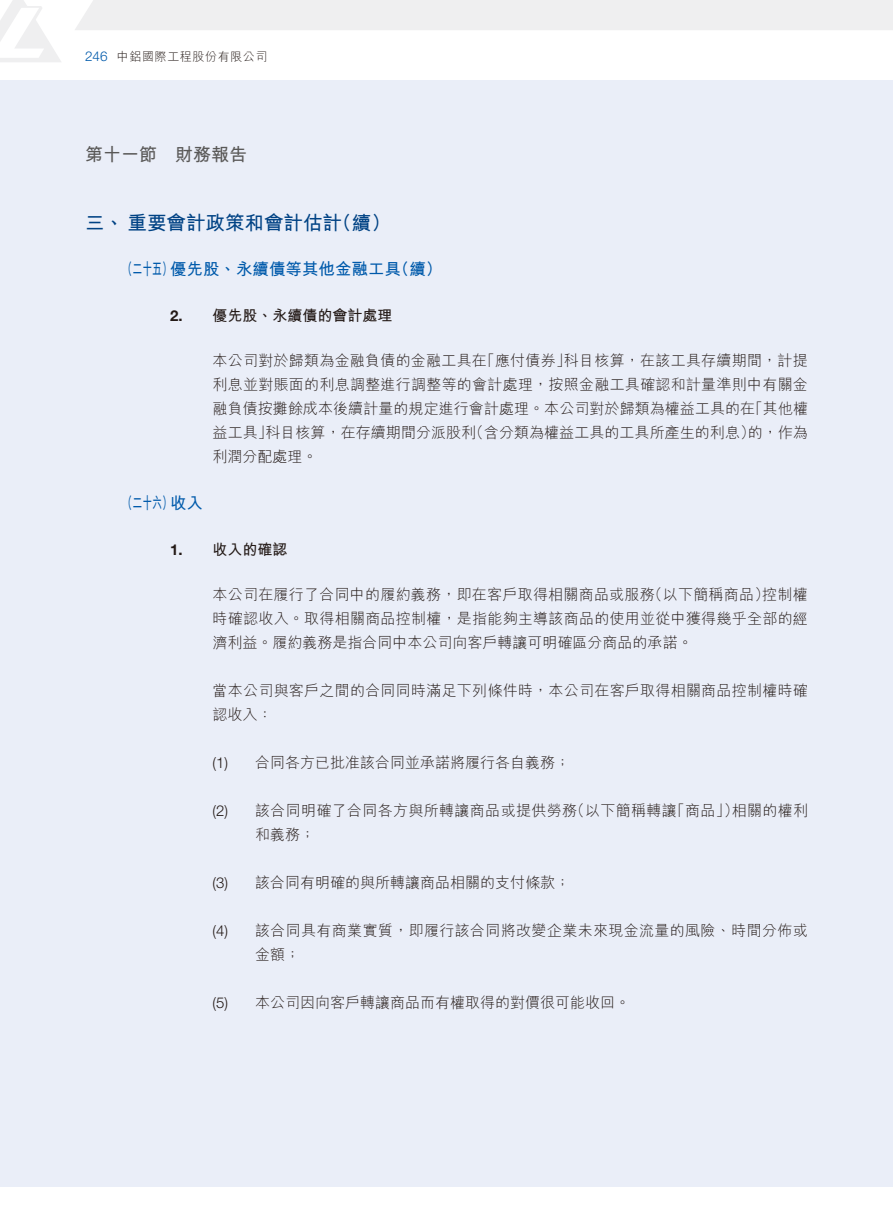
<style>
.page{position:relative;width:893px;height:1212px;background:#fff}
.page>*{position:absolute;margin:0;border:0;box-sizing:border-box;transform-origin:0 0}
.t1{font:700 19.5px "M Hei HK";color:#004284}
.t2{font:700 18px "M Hei HK";color:#595857}
.t3{font:700 16.5px "M Hei HK";color:#005aab;scale:.6 1}
.t4{font:300 15px/24px "M Hei HK";letter-spacing:.005em;color:#231916;text-align:justify}
.t5{font:300 15px/24px "M Hei HK";letter-spacing:.025em;color:#231916}
.t6{font:700 15px "M Hei HK";color:#231916}
.t7{font:300 12px "M Hei HK";letter-spacing:.05em;color:#231916}
.s1{font-family:"Helvetica Neue LT Std";font-size:13.5px;color:#005aab}
.s2{font-family:"Helvetica Neue LT Std"}
</style>
<div class="page">
<div style="left:0;top:81px;width:893px;height:1106px;background:#eaeef8"></div>
<svg style="left:0;top:0;width:61px;height:62px"></svg>
<div style="left:75px;top:0;width:818px;height:30px;background:#efeff0"></div>
<p class="t7" style="left:85px;top:48px;width:184px"><span class="s1">246</span> 中鋁國際工程股份有限公司</p>
<p class="t2" style="left:85px;top:141px;width:163px">第十一節 財務報告</p>
<h1 class="t1" style="left:85px;top:209px;width:307px">三、重要會計政策和會計估計（續）</h1>
<p class="t3" style="left:123px;top:257px;width:534px">（二十五）優先股、永續債等其他金融工具（續）</p>
<p class="t6" style="left:170px;top:304px;width:224px"><span class="s2">2.</span> 優先股、永續債的會計處理</p>
<p class="t4" style="left:213px;top:348px;width:597px">本公司對於歸類為金融負債的金融工具在「應付債券」科目核算，在該工具存續期間，計提利息並對賬面的利息調整進行調整等的會計處理，按照金融工具確認和計量準則中有關金融負債按攤餘成本後續計量的規定進行會計處理。本公司對於歸類為權益工具的在「其他權益工具」科目核算，在存續期間分派股利（含分類為權益工具的工具所產生的利息）的，作為利潤分配處理。</p>
<p class="t3" style="left:123px;top:491px;width:136px">（二十六）收入</p>
<p class="t6" style="left:170px;top:538px;width:119px"><span class="s2">1.</span> 收入的確認</p>
<p class="t4" style="left:213px;top:582px;width:597px">本公司在履行了合同中的履約義務，即在客戶取得相關商品或服務（以下簡稱商品）控制權時確認收入。取得相關商品控制權，是指能夠主導該商品的使用並從中獲得幾乎全部的經濟利益。履約義務是指合同中本公司向客戶轉讓可明確區分商品的承諾。</p>
<p class="t4" style="left:213px;top:678px;width:597px">當本公司與客戶之間的合同同時滿足下列條件時，本公司在客戶取得相關商品控制權時確認收入：</p>
<p class="t4" style="left:213px;top:750px;width:359px"><span class="s2">(1)</span> 合同各方已批准該合同並承諾將履行各自義務；</p>
<p class="t5" style="left:255px;top:798px;width:554px;text-indent:-43px"><span class="s2">(2)</span> 該合同明確了合同各方與所轉讓商品或提供勞務（以下簡稱轉讓「商品」）相關的權利和義務；</p>
<p class="t4" style="left:213px;top:870px;width:359px"><span class="s2">(3)</span> 該合同有明確的與所轉讓商品相關的支付條款；</p>
<p class="t5" style="left:255px;top:918px;width:554px;text-indent:-43px"><span class="s2">(4)</span> 該合同具有商業實質，即履行該合同將改變企業未來現金流量的風險、時間分佈或金額；</p>
<p class="t4" style="left:213px;top:990px;width:419px"><span class="s2">(5)</span> 本公司因向客戶轉讓商品而有權取得的對價很可能收回。</p>
</div>
